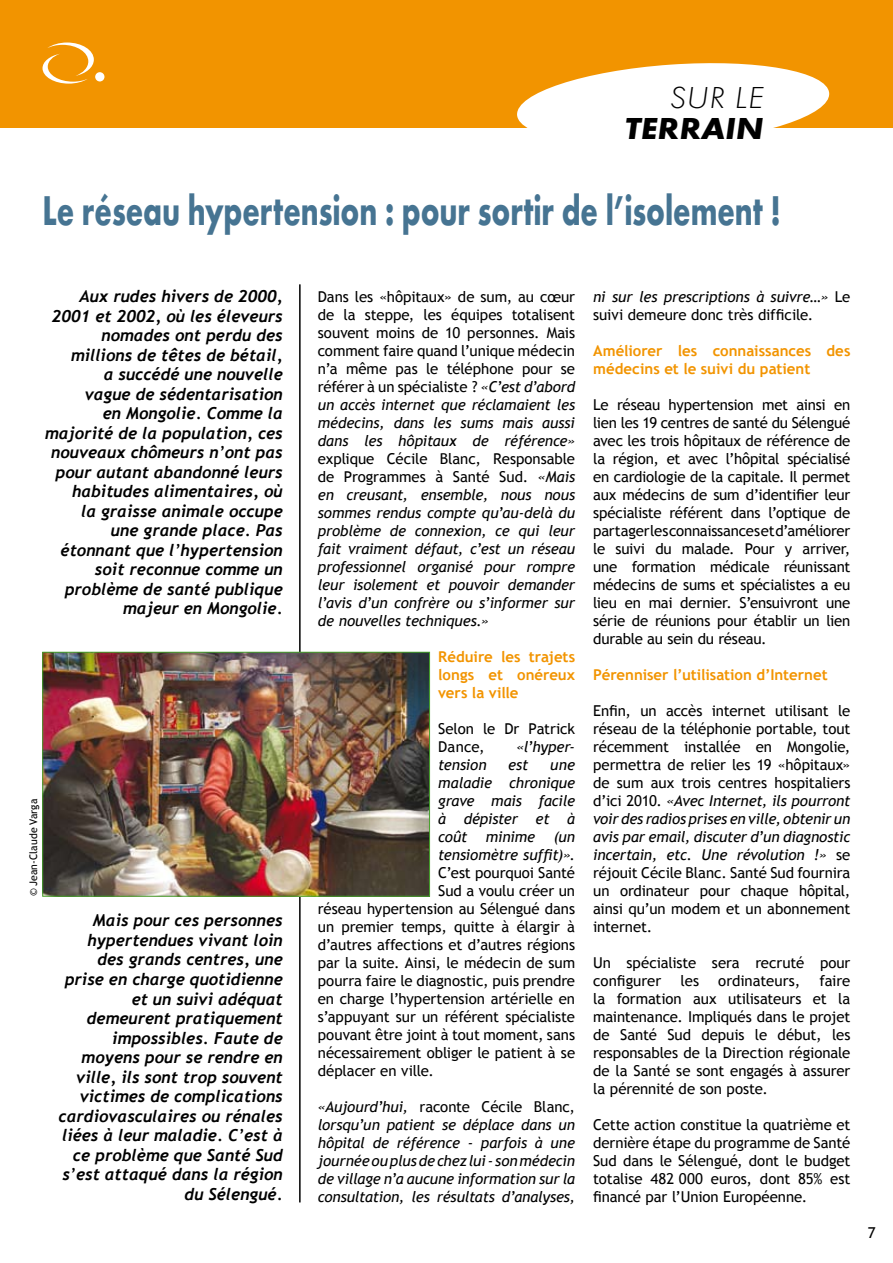
<style>
.page{position:relative;width:893px;height:1263px;background:#fff}
.page>*{position:absolute;margin:0;border:0;box-sizing:border-box;transform-origin:0 0}
.t1{font:700 43.2px "Futura T";color:#467492;scale:.71 1}
.t2{font:italic 700 31.5px "Futura T";color:#000;scale:1.1 1}
.t3{font:italic 300 31.5px "Futura T";color:#000;scale:1.1 1}
.t4{font:italic 700 16.5px/19.5px "Trebuchet";color:#000;text-align:right}
.t5{font:15px/18px "Trebuchet MS";letter-spacing:-.005em;color:#000;text-align:justify}
.t6{font:italic 15px/18px "Trebuchet MS";letter-spacing:-.01em;color:#000;text-align:justify}
.t7{font:700 15px/18px "Trebuchet MS";color:#f29400;text-align:justify}
.t8{font:10.5px "Trebuchet MS";color:#000}
.s1{font-style:italic}
.s2{font-style:normal}
</style>
<div class="page">
<div style="left:0;top:0;width:893px;height:128px;background:#f29400"></div>
<svg style="left:517px;top:63px;width:313px;height:65px"></svg>
<div style="left:95px;top:72px;width:9px;height:9px;background:#fff;border-radius:50%"></div>
<svg style="left:43px;top:43px;width:51px;height:41px"></svg>
<hr style="left:299px;top:284px;width:2px;height:918px;background:#000">
<img style="left:45px;top:654px;width:383px;height:240px">
<div style="left:43px;top:652px;width:387px;height:244px;border:1px solid #45a12b"></div>
<h2 class="t3" style="left:669px;top:79px;width:87px">SUR LE</h2>
<h2 class="t2" style="left:625px;top:110px;width:128px">TERRAIN</h2>
<h1 class="t1" style="left:43px;top:185px;width:1041px">Le réseau hypertension : pour sortir de l’isolement !</h1>
<p class="t4" style="left:45px;top:287px;width:239px">Aux rudes hivers de 2000,<br>2001 et 2002, où les éleveurs nomades ont perdu des millions de têtes de bétail,<br>a succédé une nouvelle<br>vague de sédentarisation<br>en Mongolie. Comme la majorité de la population, ces nouveaux chômeurs n’ont pas pour autant abandonné leurs habitudes alimentaires, où<br>la graisse animale occupe<br>une grande place. Pas étonnant que l’hypertension soit reconnue comme un problème de santé publique majeur en Mongolie.</p>
<p class="t8" style="left:27px;top:896px;width:99px;rotate:-90deg">© Jean-Claude Varga</p>
<p class="t4" style="left:59px;top:911px;width:226px">Mais pour ces personnes hypertendues vivant loin des grands centres, une prise en charge quotidienne et un suivi adéquat demeurent pratiquement impossibles. Faute de moyens pour se rendre en ville, ils sont trop souvent victimes de complications cardiovasculaires ou rénales liées à leur maladie. C’est à ce problème que Santé Sud s’est attaqué dans la région du Sélengué.</p>
<p class="t5" style="left:318px;top:288px;width:259px">Dans les «hôpitaux» de sum, au cœur de la steppe, les équipes totalisent souvent moins de 10 personnes. Mais comment faire quand l’unique médecin n’a même pas le téléphone pour se référer à un spécialiste ? <span class="s1">«C’est d’abord un accès internet que réclamaient les médecins, dans les sums mais aussi dans les hôpitaux de référence»</span></p>
<p class="t6" style="left:318px;top:450px;width:259px"><span class="s2">explique Cécile Blanc, Responsable de Programmes à Santé Sud.</span> «Mais en creusant, ensemble, nous nous sommes rendus compte qu’au-delà du problème de connexion, ce qui leur fait vraiment défaut, c’est un réseau professionnel organisé pour rompre leur isolement et pouvoir demander l’avis d’un confrère ou s’informer sur de nouvelles techniques.»</p>
<p class="t7" style="left:438px;top:648px;width:138px">Réduire les trajets longs et onéreux vers la ville</p>
<p class="t5" style="left:438px;top:720px;width:138px">Selon le Dr Patrick<br>Dance,</p>
<p class="t6" style="left:516px;top:738px;width:60px">«l’hyper-</p>
<p class="t6" style="left:438px;top:756px;width:50px">tension</p>
<p class="t6" style="left:508px;top:756px;width:22px">est</p>
<p class="t6" style="left:550px;top:756px;width:26px">une</p>
<p class="t6" style="left:438px;top:774px;width:138px">maladie chronique</p>
<p class="t6" style="left:438px;top:792px;width:138px">grave mais facile</p>
<p class="t6" style="left:438px;top:810px;width:138px">à dépister et à</p>
<p class="t6" style="left:438px;top:828px;width:138px">coût minime (un</p>
<p class="t6" style="left:438px;top:846px;width:138px">tensiomètre suffit)»<span class="s2">.</span></p>
<p class="t5" style="left:438px;top:864px;width:138px">C’est pourquoi Santé</p>
<p class="t5" style="left:438px;top:882px;width:138px">Sud a voulu créer un</p>
<p class="t5" style="left:318px;top:900px;width:259px">réseau hypertension au Sélengué dans</p>
<p class="t5" style="left:318px;top:918px;width:259px">un premier temps, quitte à élargir à</p>
<p class="t5" style="left:318px;top:936px;width:259px">d’autres affections et d’autres régions</p>
<p class="t5" style="left:318px;top:954px;width:259px">par la suite. Ainsi, le médecin de sum</p>
<p class="t5" style="left:318px;top:972px;width:259px">pourra faire le diagnostic, puis prendre</p>
<p class="t5" style="left:318px;top:990px;width:259px">en charge l’hypertension artérielle en</p>
<p class="t5" style="left:318px;top:1008px;width:259px">s’appuyant sur un référent spécialiste</p>
<p class="t5" style="left:318px;top:1026px;width:259px">pouvant être joint à tout moment, sans</p>
<p class="t5" style="left:318px;top:1044px;width:259px">nécessairement obliger le patient à se</p>
<p class="t5" style="left:318px;top:1062px;width:118px">déplacer en ville.</p>
<p class="t6" style="left:318px;top:1098px;width:259px">«Aujourd’hui, <span class="s2">raconte Cécile Blanc, </span>lorsqu’un patient se déplace dans un hôpital de référence - parfois à une journée ou plus de chez lui - son médecin de village n’a aucune information sur la consultation, les résultats d’analyses,</p>
<p class="t5" style="left:593px;top:288px;width:259px"><span class="s1">ni sur les prescriptions à suivre…»</span> Le suivi demeure donc très difficile.</p>
<p class="t7" style="left:593px;top:342px;width:259px">Améliorer les connaissances des médecins et le suivi du patient</p>
<p class="t5" style="left:593px;top:396px;width:259px">Le réseau hypertension met ainsi en lien les 19 centres de santé du Sélengué avec les trois hôpitaux de référence de la région, et avec l’hôpital spécialisé en cardiologie de la capitale. Il permet aux médecins de sum d’identifier leur spécialiste référent dans l’optique de partager les connaissances et d’améliorer le suivi du malade. Pour y arriver, une formation médicale réunissant médecins de sums et spécialistes a eu lieu en mai dernier. S’ensuivront une série de réunions pour établir un lien durable au sein du réseau.</p>
<p class="t7" style="left:593px;top:666px;width:236px">Pérenniser l’utilisation d’Internet</p>
<p class="t5" style="left:593px;top:702px;width:259px">Enfin, un accès internet utilisant le réseau de la téléphonie portable, tout récemment installée en Mongolie, permettra de relier les 19 «hôpitaux» de sum aux trois centres hospitaliers d’ici 2010. <span class="s1">«Avec Internet, ils pourront voir des radios prises en ville, obtenir un avis par email, discuter d’un diagnostic incertain, etc. Une révolution !»</span> se réjouit Cécile Blanc. Santé Sud fournira un ordinateur pour chaque hôpital, ainsi qu’un modem et un abonnement internet.</p>
<p class="t5" style="left:593px;top:954px;width:259px">Un spécialiste sera recruté pour configurer</p>
<p class="t5" style="left:593px;top:972px;width:259px;text-indent:226px">faire la formation aux utilisateurs et la maintenance. Impliqués dans le projet de Santé Sud depuis le début, les responsables de la Direction régionale de la Santé se sont engagés à assurer la pérennité de son poste.</p>
<p class="t5" style="left:593px;top:1116px;width:259px">Cette action constitue la quatrième et dernière étape du programme de Santé Sud dans le Sélengué, dont le budget totalise 482 000 euros, dont 85% est financé par l’Union Européenne.</p>
<p class="t5" style="left:680px;top:972px;width:20px">les</p>
<p class="t5" style="left:718px;top:972px;width:84px">ordinateurs,</p>
<p class="t5" style="left:868px;top:1224px;width:9px">7</p>
</div>
